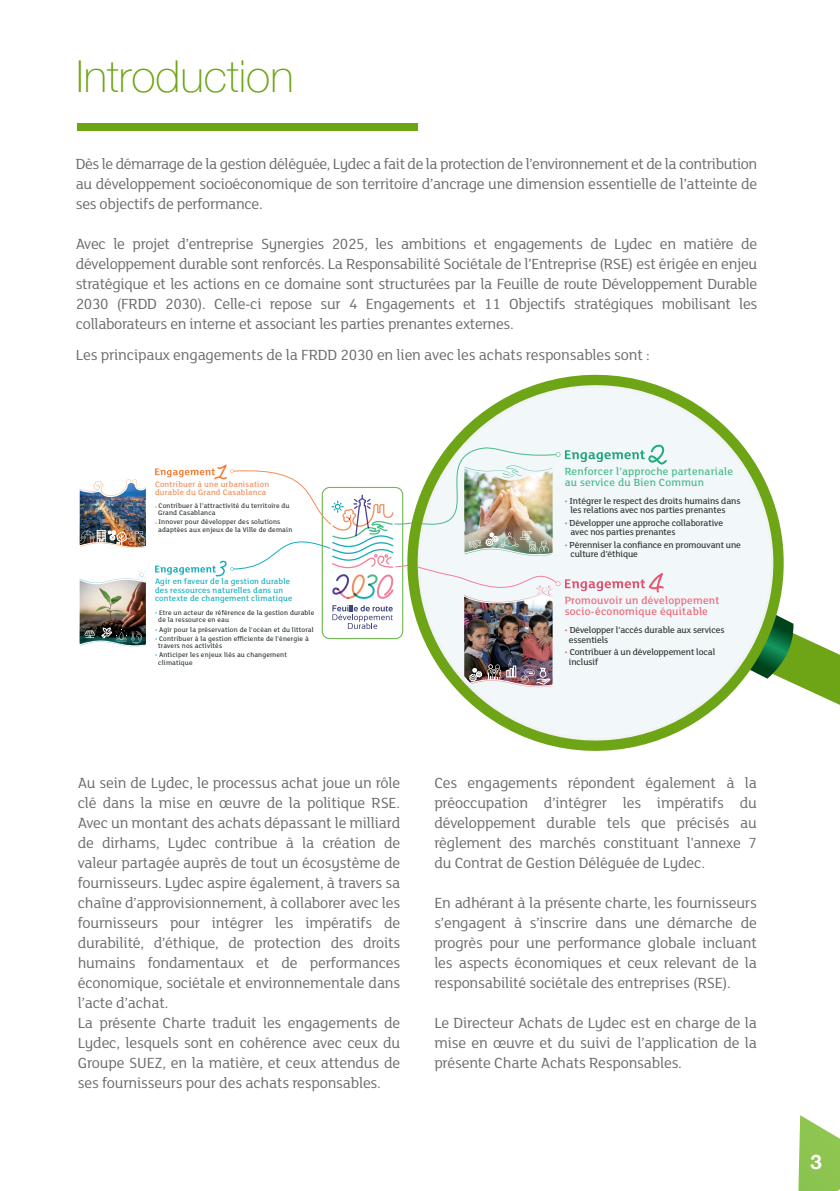
<style>
.page{position:relative;width:840px;height:1191px;background:#fff}
.page>*{position:absolute;margin:0;border:0;box-sizing:border-box;transform-origin:0 0}
.t1{font:100 44px "Helvetica Neue";color:#6ea516}
.t2{font:700 20px "Helvetica Neue";color:#fff}
.t3{font:16px/20px "FS Lola";letter-spacing:-.01em;color:#6c6d70;text-align:justify}
.t4{font:500 11.4px/10.8px "FS Lola";letter-spacing:.02em;color:#48ba89}
.t5{font:500 11.4px/11px "FS Lola";letter-spacing:.02em;color:#ed6778}
.t6{font:500 9.6px/9.8px "FS Lola";letter-spacing:-.01em;color:#2f3934}
.t7{font:500 8.6px/8.2px "FS Lola";letter-spacing:.02em;color:#16aebc}
.t8{font:500 8.6px/8.2px "FS Lola";letter-spacing:.02em;color:#f28e5b}
.t9{font:500 7.2px/7.4px "FS Lola";letter-spacing:.02em;color:#2f3934}
.s1{font-size:6.4px;color:#16aebc}
.s2{font-size:8.4px;color:#48ba89}
.s3{font-size:8.4px;color:#ed6778}
</style>
<div class="page">
<svg style="left:798px;top:1115px;width:41px;height:76px"></svg>
<div style="left:78px;top:124px;width:339px;height:7px;background:#6ea516"></div>
<img style="left:80px;top:496px;width:66px;height:30px">
<svg style="left:80px;top:479px;width:66px;height:17px"></svg>
<svg style="left:80px;top:526px;width:66px;height:22px"></svg>
<svg style="left:79px;top:570px;width:67px;height:13px"></svg>
<img style="left:80px;top:580px;width:66px;height:47px">
<svg style="left:80px;top:627px;width:66px;height:19px"></svg>
<svg style="left:808px;top:640px;width:31px;height:65px"></svg>
<svg style="left:426px;top:374px;width:382px;height:377px;fill:#f2f7fa"></svg>
<img style="left:464px;top:645px;width:88px;height:40px">
<img style="left:469px;top:664px;width:83px;height:23px">
<img style="left:155px;top:442px;width:511px;height:203px">
<h1 class="t1" style="left:76px;top:43px;width:219px">Introduction</h1>
<p class="t3" style="left:76px;top:153px;width:682px">Dès le démarrage de la gestion déléguée, Lydec a fait de la protection de l’environnement et de la contribution au développement socioéconomique de son territoire d’ancrage une dimension essentielle de l’atteinte de ses objectifs de performance.</p>
<p class="t3" style="left:76px;top:233px;width:682px">Avec le projet d’entreprise Synergies 2025, les ambitions et engagements de Lydec en matière de développement durable sont renforcés. La Responsabilité Sociétale de l’Entreprise (RSE) est érigée en enjeu stratégique et les actions en ce domaine sont structurées par la Feuille de route Développement Durable 2030 (FRDD 2030). Celle-ci repose sur 4 Engagements et 11 Objectifs stratégiques mobilisant les collaborateurs en interne et associant les parties prenantes externes.</p>
<p class="t3" style="left:76px;top:344px;width:575px">Les principaux engagements de la FRDD 2030 en lien avec les achats responsables sont :</p>
<p class="t8" style="left:155px;top:480px;width:115px">Contribuer à une urbanisation durable du Grand Casablanca</p>
<p class="t9" style="left:158px;top:501px;width:133px;text-indent:-3px"><sub>•</sub> Contribuer à l’attractivité du territoire du<br>Grand Casablanca</p>
<p class="t9" style="left:158px;top:518px;width:135px;text-indent:-3px"><sub>•</sub> Innover pour développer des solutions adaptées aux enjeux de la Ville de demain</p>
<p class="t7" style="left:155px;top:577px;width:139px">Agir en faveur de la gestion durable des ressources naturelles dans un contexte de changement climatique</p>
<p class="t9" style="left:158px;top:608px;width:157px;text-indent:-3px"><span class="s1">•</span> Etre un acteur de référence de la gestion durable de la ressource en eau</p>
<p class="t9" style="left:155px;top:625px;width:160px"><span class="s1">•</span> Agir pour la préservation de l’océan et du littoral</p>
<p class="t9" style="left:158px;top:634px;width:152px;text-indent:-3px"><span class="s1">•</span> Contribuer à la gestion efficiente de l’énergie à travers nos activités</p>
<p class="t9" style="left:158px;top:651px;width:130px;text-indent:-3px"><span class="s1">•</span> Anticiper les enjeux liés au changement climatique</p>
<p class="t4" style="left:564px;top:465px;width:170px">Renforcer l’approche partenariale au service du Bien Commun</p>
<p class="t6" style="left:570px;top:495px;width:171px;text-indent:-6px"><span class="s2">•</span> Intégrer le respect des droits humains dans les relations avec nos parties prenantes</p>
<p class="t6" style="left:570px;top:517px;width:154px;text-indent:-6px"><span class="s2">•</span> Développer une approche collaborative avec nos parties prenantes</p>
<p class="t6" style="left:570px;top:539px;width:172px;text-indent:-6px"><span class="s2">•</span> Pérenniser la confiance en promouvant une culture d’éthique</p>
<p class="t5" style="left:564px;top:594px;width:156px">Promouvoir un développement socio-économique équitable</p>
<p class="t6" style="left:568px;top:624px;width:157px;text-indent:-4px"><span class="s3">•</span> Développer l’accès durable aux services essentiels</p>
<p class="t6" style="left:568px;top:646px;width:148px;text-indent:-4px"><span class="s3">•</span> Contribuer à un développement local inclusif</p>
<p class="t3" style="left:78px;top:772px;width:324px;text-align:left">Au sein de Lydec, le processus achat joue un rôle clé dans la mise en œuvre de la politique RSE.<br>Avec un montant des achats dépassant le milliard de dirhams, Lydec contribue à la création de valeur partagée auprès de tout un écosystème de fournisseurs. Lydec aspire également, à travers sa chaîne d’approvisionnement, à collaborer avec les fournisseurs pour intégrer les impératifs de durabilité, d’éthique, de protection des droits humains fondamentaux et de performances économique, sociétale et environnementale dans l’acte d’achat.<br>La présente Charte traduit les engagements de Lydec, lesquels sont en cohérence avec ceux du Groupe SUEZ, en la matière, et ceux attendus de ses fournisseurs pour des achats responsables.</p>
<p class="t3" style="left:434px;top:772px;width:324px">Ces engagements répondent également à la préoccupation d’intégrer les impératifs du développement durable tels que précisés au règlement des marchés constituant l'annexe 7 du Contrat de Gestion Déléguée de Lydec.</p>
<p class="t3" style="left:434px;top:892px;width:324px">En adhérant à la présente charte, les fournisseurs s’engagent à s’inscrire dans une démarche de progrès pour une performance globale incluant les aspects économiques et ceux relevant de la responsabilité sociétale des entreprises (RSE).</p>
<p class="t3" style="left:434px;top:1012px;width:324px">Le Directeur Achats de Lydec est en charge de la mise en œuvre et du suivi de l’application de la présente Charte Achats Responsables.</p>
<p class="t2" style="left:809px;top:1146px;width:13px">3</p>
</div>
